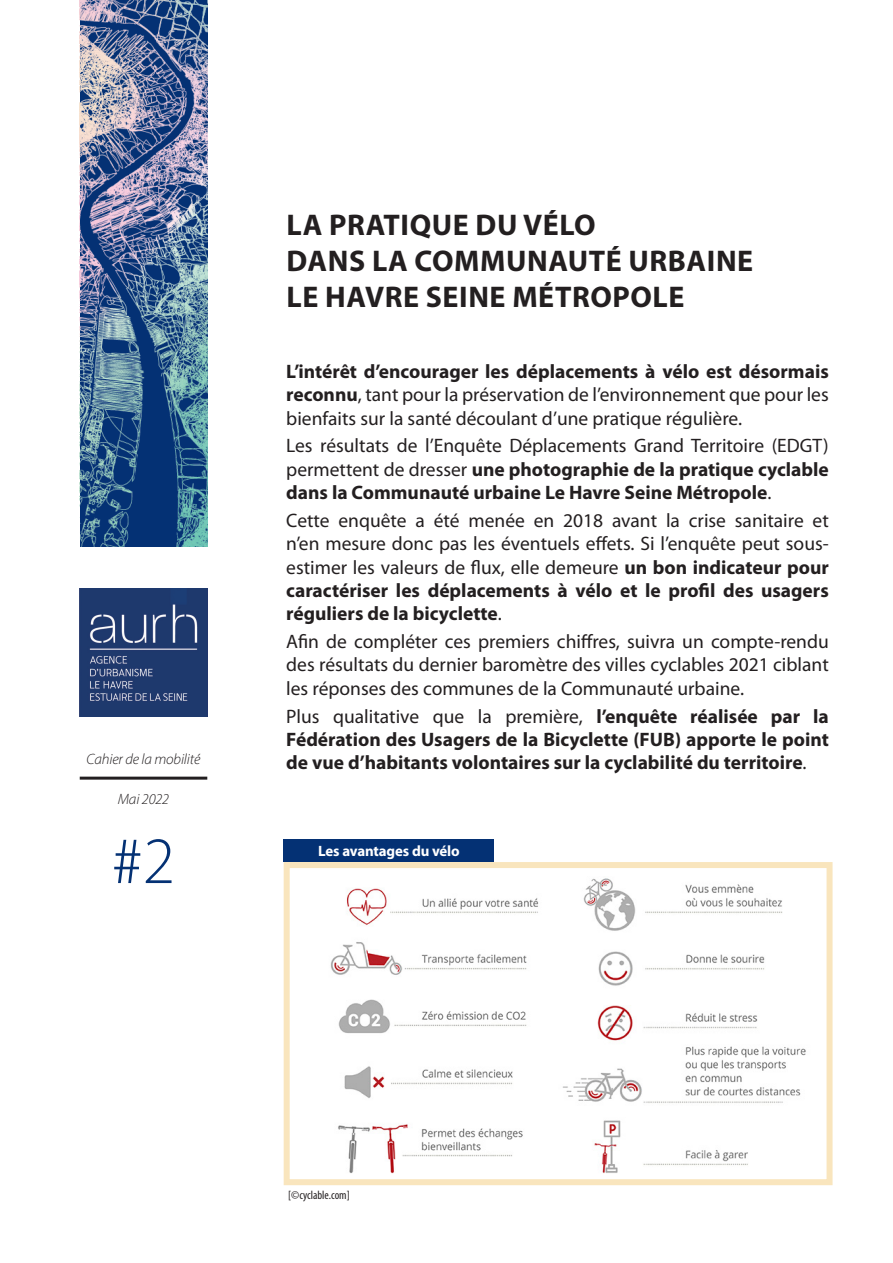
<style>
.page{position:relative;width:893px;height:1263px;background:#fff}
.page>*{position:absolute;margin:0;border:0;box-sizing:border-box;transform-origin:0 0}
.t1{font:300 66.6px "Myriad Pro";color:#043174}
.titre_publication_ag{font:700 30px "Myriad Pro";letter-spacing:.02em;color:#231f20}
.texte{font:19.5px/23.4px "Myriad Pro";color:#231f20;text-align:justify}
.texte-2{font:700 19.5px/23.4px "Myriad Pro";color:#231f20;text-align:justify}
.texte-3{font:italic 300 15px "Myriad Pro";letter-spacing:-.01em;color:#231f20}
.texte-4{font:700 15px "Myriad Pro";letter-spacing:-.01em;color:#fff}
.legende{font:condensed 12px "Myriad Pro";color:#231f20}
.s1{font-weight:700}
.s2{font-weight:400}
</style>
<div class="page">
<img style="left:80px;top:589px;width:127px;height:127px">
<img style="left:80px;top:0;width:127px;height:547px">
<hr style="left:80px;top:777px;width:127px;height:3px;background:#231f20">
<div style="left:284px;top:839px;width:210px;height:23px;background:#043174"></div>
<img style="left:331px;top:878px;width:475px;height:296px">
<div style="left:284px;top:862px;width:548px;height:323px;border:6px solid #f9e5bd"></div>
<p class="texte-3" style="left:87px;top:749px;width:115px">Cahier de la mobilité</p>
<p class="texte-3" style="left:118px;top:790px;width:53px">Mai 2022</p>
<p class="t1" style="left:112px;top:821px;width:65px">#2</p>
<p class="titre_publication_ag" style="left:287px;top:205px;width:311px">LA PRATIQUE DU VÉLO</p>
<p class="titre_publication_ag" style="left:287px;top:241px;width:468px">DANS LA COMMUNAUTÉ URBAINE</p>
<p class="titre_publication_ag" style="left:287px;top:277px;width:399px">LE HAVRE SEINE MÉTROPOLE</p>
<p class="texte" style="left:286px;top:359px;width:544px"><span class="s1">L’intérêt d’encourager les déplacements à vélo est désormais reconnu</span>, tant pour la préservation de l’environnement que pour les bienfaits sur la santé découlant d’une pratique régulière.</p>
<p class="texte-2" style="left:286px;top:433px;width:544px"><span class="s2">Les résultats de l’Enquête Déplacements Grand Territoire (EDGT) permettent de dresser</span> une photographie de la pratique cyclable dans la Communauté urbaine Le Havre Seine Métropole<span class="s2">.</span></p>
<p class="texte" style="left:286px;top:508px;width:544px">Cette enquête a été menée en 2018 avant la crise sanitaire et n’en mesure donc pas les éventuels effets. Si l’enquête peut sous&shy;estimer les valeurs de flux, elle demeure <span class="s1">un bon indicateur pour caractériser les déplacements à vélo et le profil des usagers réguliers de la bicyclette</span>.</p>
<p class="texte" style="left:286px;top:629px;width:544px">Afin de compléter ces premiers chiffres, suivra un compte-rendu des résultats du dernier baromètre des villes cyclables 2021 ciblant les réponses des communes de la Communauté urbaine.</p>
<p class="texte-2" style="left:286px;top:704px;width:544px"><span class="s2">Plus qualitative que la première,</span> l’enquête réalisée par la Fédération des Usagers de la Bicyclette (FUB) apporte le point de vue d’habitants volontaires sur la cyclabilité du territoire<span class="s2">.</span></p>
<p class="texte-4" style="left:318px;top:841px;width:143px">Les avantages du vélo</p>
<p class="legende" style="left:288px;top:1188px;width:63px">[©cyclable.com]</p>
</div>
